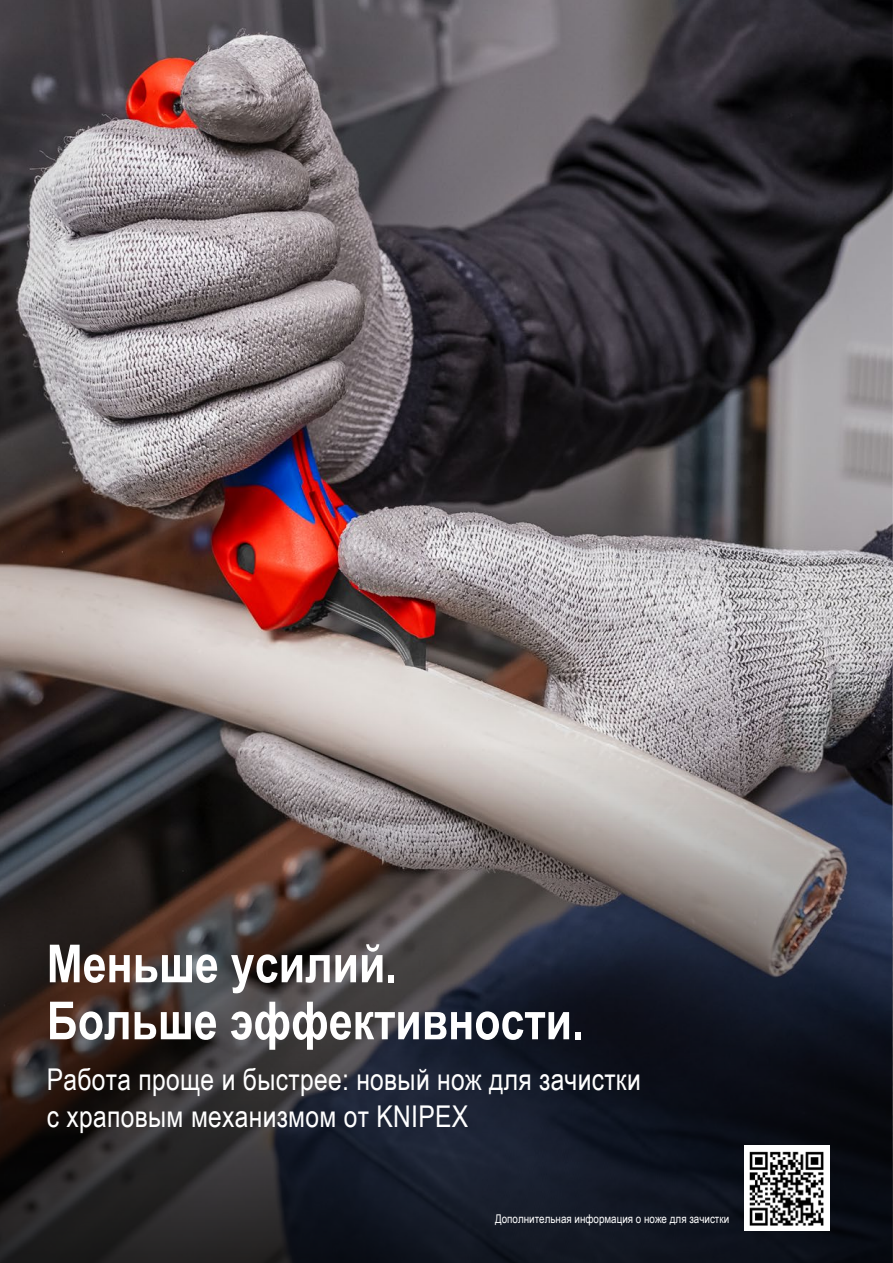
<style>
.page{position:relative;width:893px;height:1263px;background:#fff}
.page>*{position:absolute;margin:0;border:0;box-sizing:border-box;transform-origin:0 0}
._01_2_Headline{font:700 52.5px/57px "Arial Narrow";color:#fff}
._01_3_Subhead{font:30px/37.5px "Arial Narrow";letter-spacing:.01em;color:#fff}
._03_BU_linksb{font:12px "Arial Narrow";color:#fff}
</style>
<div class="page">
<img style="left:0;top:0;width:893px;height:744px">
<svg style="left:0;top:744px;width:893px;height:519px;background:#3b393d"></svg>
<img style="left:744px;top:1145px;width:85px;height:86px">
<p class="_01_2_Headline" style="left:47px;top:933px;width:539px">Меньше усилий.<br>Больше эффективности.</p>
<p class="_01_3_Subhead" style="left:47px;top:1059px;width:595px">Работа проще и быстрее: новый нож для зачистки с храповым механизмом от KNIPEX</p>
<p class="_03_BU_linksb" style="left:495px;top:1210px;width:236px">Дополнительная информация о ноже для зачистки</p>
</div>
